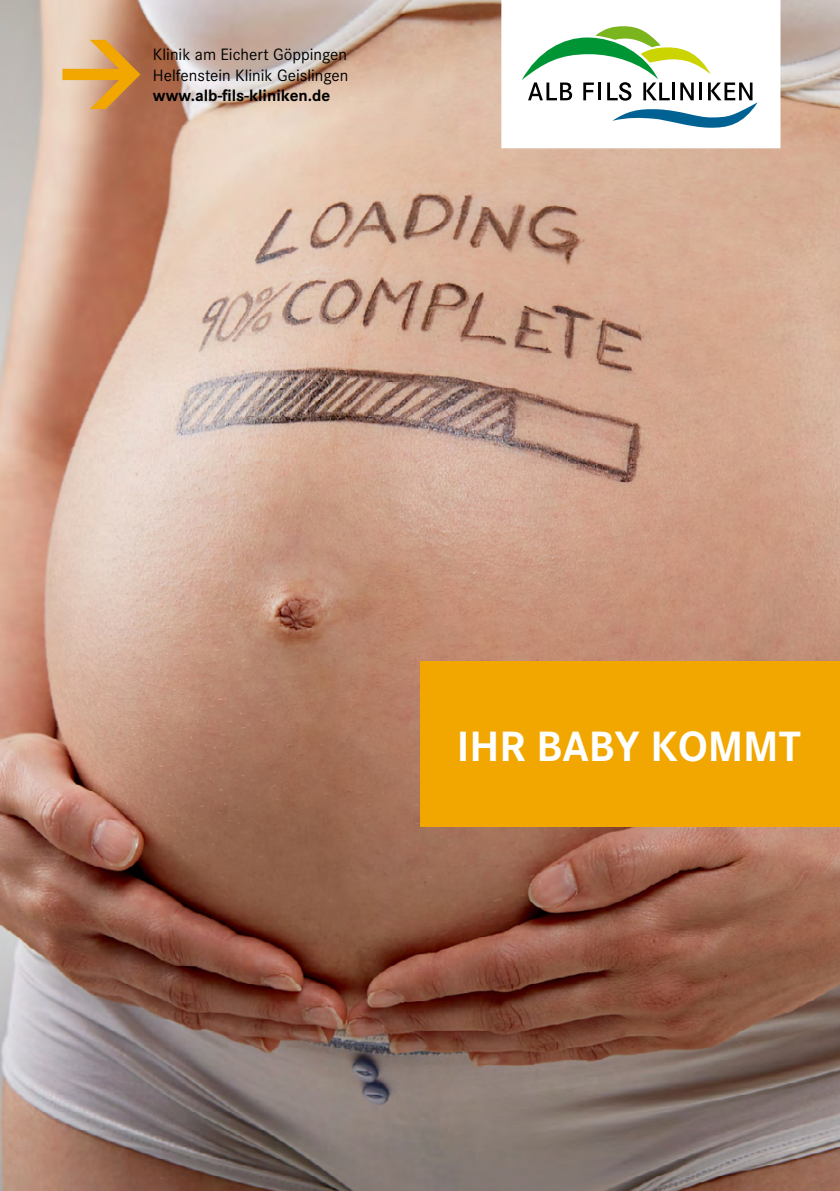
<style>
.page{position:relative;width:840px;height:1191px;background:#fff}
.page>*{position:absolute;margin:0;border:0;box-sizing:border-box;transform-origin:0 0}
.t1{font:700 44px "Corporate S";color:#fff}
.t2{font:17px/20.4px "Corporate S";color:#000}
.t3{font:700 17px "Corporate S";color:#000}
</style>
<div class="page">
<img style="left:0;top:0;width:839px;height:1191px">
<div style="left:420px;top:661px;width:419px;height:166px;background:#f1a700"></div>
<svg style="left:501px;top:0;width:279px;height:148px"></svg>
<svg style="left:521px;top:26px;width:236px;height:102px"></svg>
<svg style="left:61px;top:39px;width:81px;height:72px;background:#d9a562"></svg>
<p class="t2" style="left:153px;top:45px;width:197px">Klinik am Eichert Göppingen<br>Helfenstein Klinik Geislingen</p>
<p class="t3" style="left:153px;top:86px;width:179px">www.alb-fils-kliniken.de</p>
<h1 class="t1" style="left:456px;top:721px;width:345px">IHR BABY KOMMT</h1>
</div>
